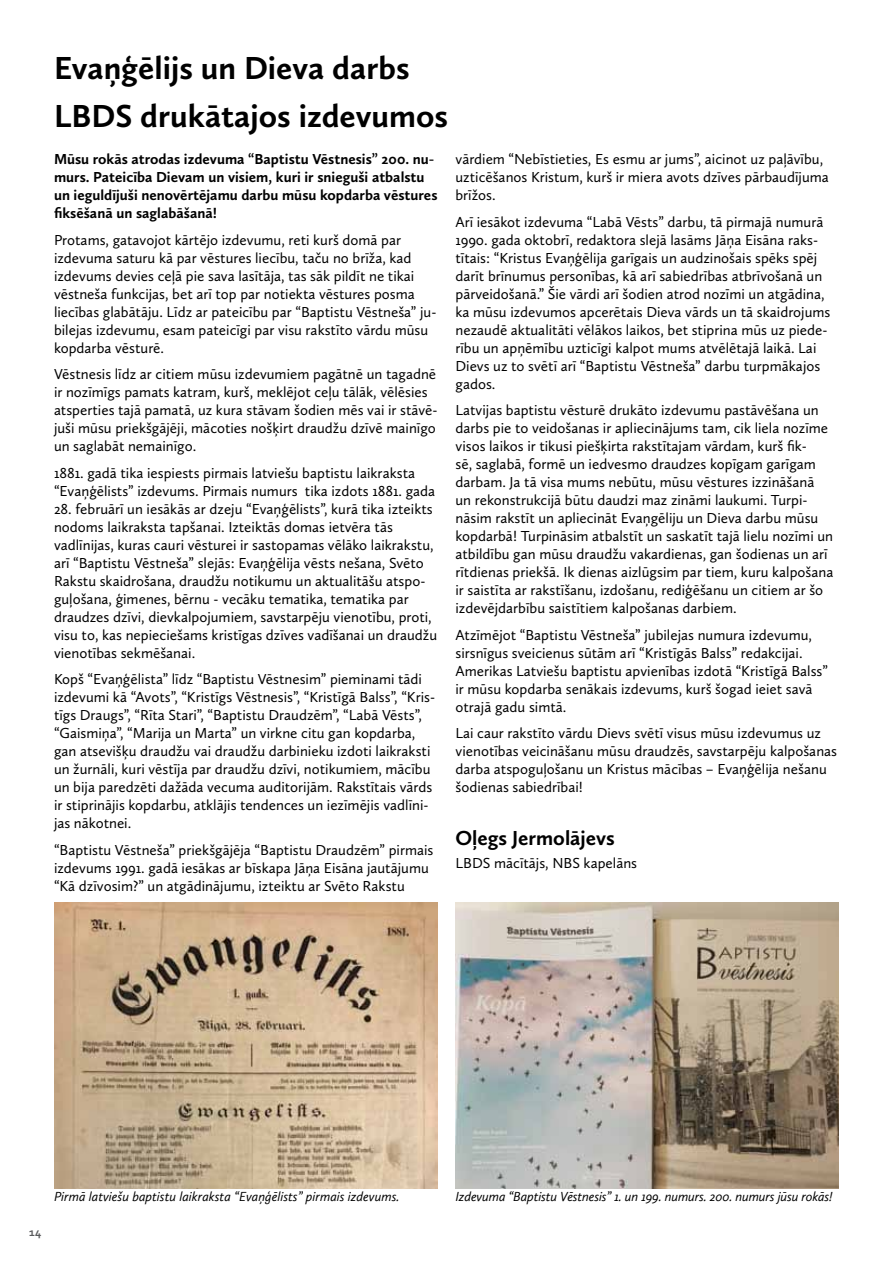
<style>
.page{position:relative;width:893px;height:1263px;background:#fff}
.page>*{position:absolute;margin:0;border:0;box-sizing:border-box;transform-origin:0 0}
.t1{font:700 33px/48.2px "Calluna Sans";color:#000}
.t2{font:700 21px "Calluna Sans";color:#000}
.t3{font:15px/18px "Calluna Sans";color:#000}
.t4{font:700 15px/18px "Calluna Sans";color:#000}
.t5{font:italic 13.5px "Calluna Sans";color:#000}
.t6{font:700 12px "Corbel";color:#58595b}
</style>
<div class="page">
<img style="left:54px;top:902px;width:383px;height:286px">
<img style="left:455px;top:902px;width:384px;height:286px">
<h1 class="t1" style="left:54px;top:43px;width:396px">Evaņģēlijs un Dieva darbs<br>LBDS drukātajos izdevumos</h1>
<p class="t4" style="left:54px;top:150px;width:385px">Mūsu rokās atrodas izdevuma “Baptistu Vēstnesis” 200. nu&shy;murs. Pateicība Dievam un visiem, kuri ir snieguši atbalstu un ieguldījuši nenovērtējamu darbu mūsu kopdarba vēstures fiksēšanā un saglabāšanā!</p>
<p class="t3" style="left:54px;top:231px;width:384px">Protams, gatavojot kārtējo izdevumu, reti kurš domā par izdevuma saturu kā par vēstures liecību, taču no brīža, kad izdevums devies ceļā pie sava lasītāja, tas sāk pildīt ne tikai vēstneša funkcijas, bet arī top par notiekta vēstures posma liecības glabātāju. Līdz ar pateicību par “Baptistu Vēstneša” ju&shy;bilejas izdevumu, esam pateicīgi par visu rakstīto vārdu mūsu kopdarba vēsturē.</p>
<p class="t3" style="left:54px;top:365px;width:385px">Vēstnesis līdz ar citiem mūsu izdevumiem pagātnē un tagadnē ir nozīmīgs pamats katram, kurš, meklējot ceļu tālāk, vēlēsies atsperties tajā pamatā, uz kura stāvam šodien mēs vai ir stāvē&shy;juši mūsu priekšgājēji, mācoties nošķirt draudžu dzīvē mainīgo un saglabāt nemainīgo.</p>
<p class="t3" style="left:54px;top:464px;width:383px">1881. gadā tika iespiests pirmais latviešu baptistu laikraksta “Evaņģēlists” izdevums. Pirmais numurs tika izdots 1881. gada</p>
<p class="t3" style="left:54px;top:500px;width:385px">28. februārī un iesākās ar dzeju “Evaņģēlists”, kurā tika izteikts nodoms laikraksta tapšanai. Izteiktās domas ietvēra tās vadlīnijas, kuras cauri vēsturei ir sastopamas vēlāko laikrakstu, arī “Baptistu Vēstneša” slejās: Evaņģēlija vēsts nešana, Svēto Rakstu skaidrošana, draudžu notikumu un aktualitāšu atspo&shy;guļošana, ģimenes, bērnu - vecāku tematika, tematika par draudzes dzīvi, dievkalpojumiem, savstarpēju vienotību, proti, visu to, kas nepieciešams kristīgas dzīves vadīšanai un draudžu vienotības sekmēšanai.</p>
<p class="t3" style="left:54px;top:670px;width:383px">Kopš “Evaņģēlista” līdz “Baptistu Vēstnesim” pieminami tādi izdevumi kā “Avots”, “Kristīgs Vēstnesis”, “Kristīgā Balss”, “Kris&shy;tīgs Draugs”, “Rīta Stari”, “Baptistu Draudzēm”, “Labā Vēsts”, “Gaismiņa”, “Marija un Marta” un virkne citu gan kopdarba, gan atsevišķu draudžu vai draudžu darbinieku izdoti laikraksti un žurnāli, kuri vēstīja par draudžu dzīvi, notikumiem, mācību un bija paredzēti dažāda vecuma auditorijām. Rakstītais vārds ir stiprinājis kopdarbu, atklājis tendences un iezīmējis vadlīni&shy;jas nākotnei.</p>
<p class="t3" style="left:54px;top:841px;width:381px">“Baptistu Vēstneša” priekšgājēja “Baptistu Draudzēm” pirmais izdevums 1991. gadā iesākas ar bīskapa Jāņa Eisāna jautājumu “Kā dzīvosim?” un atgādinājumu, izteiktu ar Svēto Rakstu</p>
<p class="t3" style="left:455px;top:150px;width:375px">vārdiem “Nebīstieties, Es esmu ar jums”, aicinot uz paļāvību, uzticēšanos Kristum, kurš ir miera avots dzīves pārbaudījuma brīžos.</p>
<p class="t3" style="left:455px;top:213px;width:376px">Arī iesākot izdevuma “Labā Vēsts” darbu, tā pirmajā numurā 1990. gada oktobrī, redaktora slejā lasāms Jāņa Eisāna raks&shy;tītais: “Kristus Evaņģēlija garīgais un audzinošais spēks spēj darīt brīnumus personības, kā arī sabiedrības atbrīvošanā un pārveidošanā.” Šie vārdi arī šodien atrod nozīmi un atgādina, ka mūsu izdevumos apcerētais Dieva vārds un tā skaidrojums nezaudē aktualitāti vēlākos laikos, bet stiprina mūs uz piede&shy;rību un apņēmību uzticīgi kalpot mums atvēlētajā laikā. Lai Dievs uz to svētī arī “Baptistu Vēstneša” darbu turpmākajos gados.</p>
<p class="t3" style="left:455px;top:401px;width:379px">Latvijas baptistu vēsturē drukāto izdevumu pastāvēšana un darbs pie to veidošanas ir apliecinājums tam, cik liela nozīme visos laikos ir tikusi piešķirta rakstītajam vārdam, kurš fik-<br>sē, saglabā, formē un iedvesmo draudzes kopīgam garīgam darbam. Ja tā visa mums nebūtu, mūsu vēstures izzināšanā un rekonstrukcijā būtu daudzi maz zināmi laukumi. Turpi&shy;nāsim rakstīt un apliecināt Evaņgēliju un Dieva darbu mūsu kopdarbā! Turpināsim atbalstīt un saskatīt tajā lielu nozīmi un atbildību gan mūsu draudžu vakardienas, gan šodienas un arī rītdienas priekšā. Ik dienas aizlūgsim par tiem, kuru kalpošana ir saistīta ar rakstīšanu, izdošanu, rediģēšanu un citiem ar šo izdevējdarbību saistītiem kalpošanas darbiem.</p>
<p class="t3" style="left:455px;top:626px;width:374px">Atzīmējot “Baptistu Vēstneša” jubilejas numura izdevumu, sirsnīgus sveicienus sūtām arī “Kristīgās Balss” redakcijai.<br>Amerikas Latviešu baptistu apvienības izdotā “Kristīgā Balss” ir mūsu kopdarba senākais izdevums, kurš šogad ieiet savā otrajā gadu simtā.</p>
<p class="t3" style="left:455px;top:724px;width:383px">Lai caur rakstīto vārdu Dievs svētī visus mūsu izdevumus uz vienotības veicināšanu mūsu draudzēs, savstarpēju kalpošanas darba atspoguļošanu un Kristus mācības – Evaņģēlija nešanu šodienas sabiedrībai!</p>
<h2 class="t2" style="left:455px;top:825px;width:161px">Oļegs Jermolājevs</h2>
<p class="t3" style="left:455px;top:853px;width:183px">LBDS mācītājs, NBS kapelāns</p>
<p class="t6" style="left:29px;top:1225px;width:14px">14</p>
<p class="t5" style="left:54px;top:1188px;width:347px">Pirmā latviešu baptistu laikraksta “Evaņģēlists” pirmais izdevums.</p>
<p class="t5" style="left:455px;top:1188px;width:379px">Izdevuma “Baptistu Vēstnesis” 1. un 199. numurs. 200. numurs jūsu rokās!</p>
</div>
